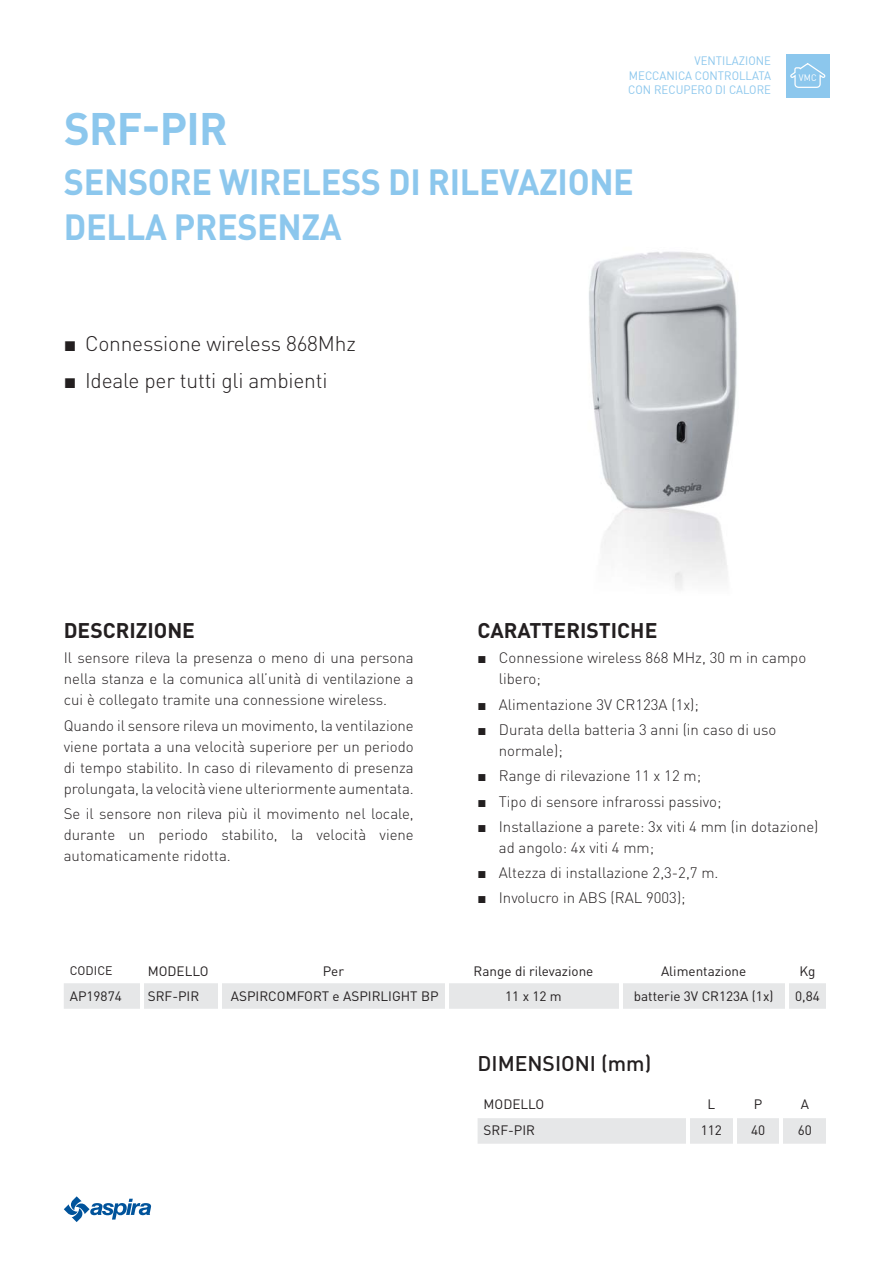
<style>
.page{position:relative;width:893px;height:1263px;background:#fff}
.page>*{position:absolute;margin:0;border:0;box-sizing:border-box;transform-origin:0 0}
.t1{font:700 45px "DIN Pro";letter-spacing:-.015em;color:#8cc7ed}
.t2{font:700 36px/45px "DIN Pro";letter-spacing:-.01em;color:#8cc7ed;scale:.95 1}
.t3{font:300 21px "DIN Pro";letter-spacing:-.01em;color:#231f20}
.t4{font:700 21px "DIN Pro";color:#231f20}
.t5{font:500 21px "DIN Pro";color:#231f20}
.t6{font:300 15px/21px "DIN Pro";color:#231f20;text-align:justify}
.t7{font:13.5px "DIN Pro";color:#231f20}
.t8{font:12.3px "DIN Pro";color:#231f20}
.t9{font:12px/14.4px "DIN";color:#8cc7ed;text-align:justify;scale:.95 1}
.t10{font:9.3px "DIN";color:#fff;scale:.95 1}
.s1{font-family:"Arial";font-weight:400}
</style>
<div class="page">
<svg style="left:64px;top:1196px;width:87px;height:26px"></svg>
<div style="left:786px;top:54px;width:43px;height:43px;background:#8cc7ed"></div>
<svg style="left:790px;top:63px;width:35px;height:25px"></svg>
<div style="left:477px;top:1118px;width:349px;height:26px;background:#e6e7e8"></div>
<hr style="left:686px;top:1093px;width:3px;height:51px;background:#fff">
<hr style="left:733px;top:1118px;width:3px;height:26px;background:#fff">
<hr style="left:780px;top:1118px;width:3px;height:26px;background:#fff">
<div style="left:64px;top:983px;width:762px;height:26px;background:#e6e7e8"></div>
<hr style="left:140px;top:983px;width:3px;height:26px;background:#fff">
<hr style="left:219px;top:983px;width:3px;height:26px;background:#fff">
<hr style="left:445px;top:983px;width:3px;height:26px;background:#fff">
<hr style="left:619px;top:983px;width:3px;height:26px;background:#fff">
<hr style="left:785px;top:983px;width:3px;height:26px;background:#fff">
<img style="left:589px;top:251px;width:148px;height:338px">
<h1 class="t1" style="left:64px;top:103px;width:165px">SRF-PIR</h1>
<p class="t9" style="left:628px;top:54px;width:152px;text-indent:66px">VENTILAZIONE MECCANICA CONTROLLATA CON RECUPERO DI CALORE</p>
<h2 class="t2" style="left:64px;top:160px;width:601px">SENSORE WIRELESS DI RILEVAZIONE<br>DELLA PRESENZA</h2>
<p class="t10" style="left:799px;top:72px;width:20px">VMC</p>
<h3 class="t3" style="left:64px;top:336px;width:293px"><span class="s1">■</span> Connessione wireless 868Mhz</h3>
<h3 class="t3" style="left:64px;top:374px;width:265px"><span class="s1">■</span> Ideale per tutti gli ambienti</h3>
<h3 class="t4" style="left:64px;top:619px;width:133px">DESCRIZIONE</h3>
<p class="t6" style="left:64px;top:650px;width:351px">Il sensore rileva la presenza o meno di una persona nella stanza e la comunica all’unità di ventilazione a cui è collegato tramite una connessione wireless.</p>
<p class="t6" style="left:64px;top:717px;width:352px">Quando il sensore rileva un movimento, la ventilazione viene portata a una velocità superiore per un periodo di tempo stabilito. In caso di rilevamento di presenza prolungata, la velocità viene ulteriormente aumentata.</p>
<p class="t6" style="left:64px;top:805px;width:351px">Se il sensore non rileva più il movimento nel locale, durante un periodo stabilito, la velocità viene automaticamente ridotta.</p>
<h3 class="t4" style="left:477px;top:619px;width:181px">CARATTERISTICHE</h3>
<p class="t6" style="left:499px;top:650px;width:309px;text-indent:-21px"><span class="s1">■</span> Connessione wireless 868 MHz, 30 m in campo libero;</p>
<p class="t6" style="left:477px;top:696px;width:223px"><span class="s1">■</span> Alimentazione 3V CR123A (1x);</p>
<p class="t6" style="left:499px;top:721px;width:279px;text-indent:-21px"><span class="s1">■</span> Durata della batteria 3 anni (in caso di uso normale);</p>
<p class="t6" style="left:477px;top:767px;width:225px"><span class="s1">■</span> Range di rilevazione 11 x 12 m;</p>
<p class="t6" style="left:477px;top:793px;width:245px"><span class="s1">■</span> Tipo di sensore infrarossi passivo;</p>
<p class="t6" style="left:499px;top:818px;width:321px;text-indent:-21px"><span class="s1">■</span> Installazione a parete: 3x viti 4 mm (in dotazione) ad angolo: 4x viti 4 mm;</p>
<p class="t6" style="left:477px;top:864px;width:242px"><span class="s1">■</span> Altezza di installazione 2,3-2,7 m.</p>
<p class="t6" style="left:477px;top:889px;width:210px"><span class="s1">■</span> Involucro in ABS (RAL 9003);</p>
<p class="t8" style="left:70px;top:966px;width:44px">CODICE</p>
<p class="t7" style="left:148px;top:966px;width:62px">MODELLO</p>
<p class="t7" style="left:323px;top:966px;width:23px">Per</p>
<p class="t7" style="left:474px;top:966px;width:121px">Range di rilevazione</p>
<p class="t7" style="left:661px;top:966px;width:87px">Alimentazione</p>
<p class="t7" style="left:799px;top:966px;width:18px">Kg</p>
<p class="t7" style="left:70px;top:992px;width:53px">AP19874</p>
<p class="t7" style="left:148px;top:992px;width:53px">SRF-PIR</p>
<p class="t7" style="left:231px;top:992px;width:209px">ASPIRCOMFORT e ASPIRLIGHT BP</p>
<p class="t7" style="left:505px;top:992px;width:58px">11 x 12 m</p>
<p class="t7" style="left:634px;top:992px;width:141px">batterie 3V CR123A (1x)</p>
<p class="t7" style="left:795px;top:992px;width:26px">0,84</p>
<h3 class="t5" style="left:477px;top:1052px;width:175px">DIMENSIONI (mm)</h3>
<p class="t7" style="left:483px;top:1099px;width:62px">MODELLO</p>
<p class="t7" style="left:707px;top:1099px;width:9px">L</p>
<p class="t7" style="left:754px;top:1099px;width:10px">P</p>
<p class="t7" style="left:801px;top:1099px;width:10px">A</p>
<p class="t7" style="left:483px;top:1125px;width:53px">SRF-PIR</p>
<p class="t7" style="left:701px;top:1125px;width:23px">112</p>
<p class="t7" style="left:751px;top:1125px;width:16px">40</p>
<p class="t7" style="left:798px;top:1125px;width:16px">60</p>
</div>
